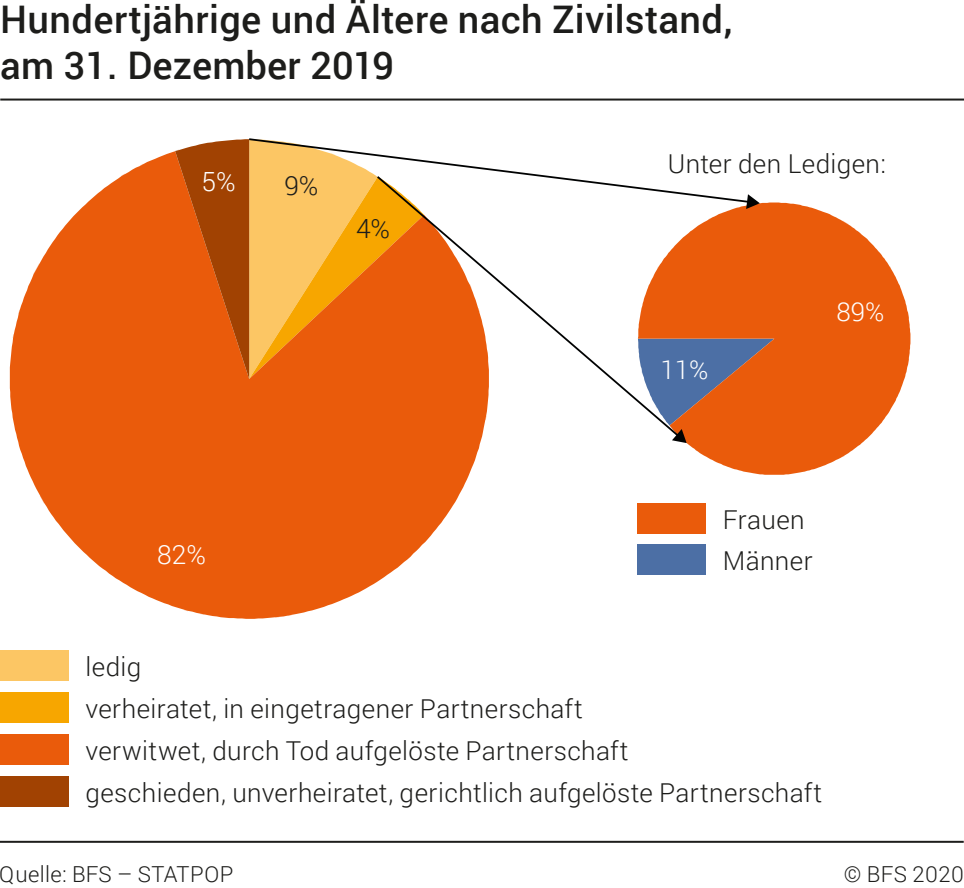
<style>
.page{position:relative;width:964px;height:888px;background:#fff}
.page>*{position:absolute;margin:0;border:0;box-sizing:border-box;transform-origin:0 0}
.t1{font:500 38px/45.6px "Roboto";letter-spacing:.01em;color:#1d1d1b}
.t2{font:300 26.4px "Roboto";color:#fff}
.t3{font:300 26.4px "Roboto";color:#1d1d1b}
.t4{font:300 26px/42px "Roboto";letter-spacing:.015em;color:#1d1d1b}
.t5{font:300 26px "Roboto";color:#fff}
.t6{font:300 22px "Roboto";letter-spacing:.02em;color:#1d1d1b}
</style>
<div class="page">
<svg style="left:686px;top:202px;width:224px;height:272px;background:#e47538"></svg>
<hr style="left:0;top:840px;width:963px;height:2px;background:#1d1d1b">
<hr style="left:0;top:98px;width:963px;height:2px;background:#1d1d1b">
<svg style="left:10px;top:151px;width:470px;height:467px;fill:#ea5b0b"></svg>
<svg style="left:175px;top:139px;width:202px;height:240px;background:#df791e"></svg>
<div style="left:0;top:650px;width:68px;height:31px;background:#fcc664"></div>
<div style="left:0;top:692px;width:68px;height:31px;background:#f7a600"></div>
<div style="left:0;top:734px;width:68px;height:30px;background:#ea5b0b"></div>
<div style="left:0;top:776px;width:68px;height:30px;background:#a14202"></div>
<div style="left:637px;top:544px;width:68px;height:31px;background:#4c6fa5"></div>
<div style="left:637px;top:502px;width:68px;height:31px;background:#ea5b0b"></div>
<svg style="left:249px;top:138px;width:510px;height:71px"></svg>
<svg style="left:377px;top:176px;width:309px;height:267px"></svg>
<h1 class="t1" style="left:0;top:-4px;width:733px">Hundertjährige und Ältere nach Zivilstand, am 31. Dezember 2019</h1>
<p class="t2" style="left:201px;top:163px;width:36px">5%</p>
<p class="t3" style="left:284px;top:167px;width:35px">9%</p>
<p class="t3" style="left:356px;top:210px;width:35px">4%</p>
<p class="t2" style="left:157px;top:536px;width:50px">82%</p>
<p class="t4" style="left:667px;top:142px;width:220px">Unter den Ledigen:</p>
<p class="t5" style="left:660px;top:351px;width:50px">11%</p>
<p class="t5" style="left:836px;top:293px;width:50px">89%</p>
<p class="t4" style="left:722px;top:497px;width:83px">Frauen</p>
<p class="t4" style="left:722px;top:538px;width:91px">Männer</p>
<p class="t4" style="left:85px;top:644px;width:738px">ledig<br>verheiratet, in eingetragener Partnerschaft<br>verwitwet, durch Tod aufgelöste Partnerschaft<br>geschieden, unverheiratet, gerichtlich aufgelöste Partnerschaft</p>
<p class="t6" style="left:0;top:858px;width:235px">Quelle: BFS – STATPOP</p>
<p class="t6" style="left:843px;top:858px;width:122px">© BFS 2020</p>
</div>
